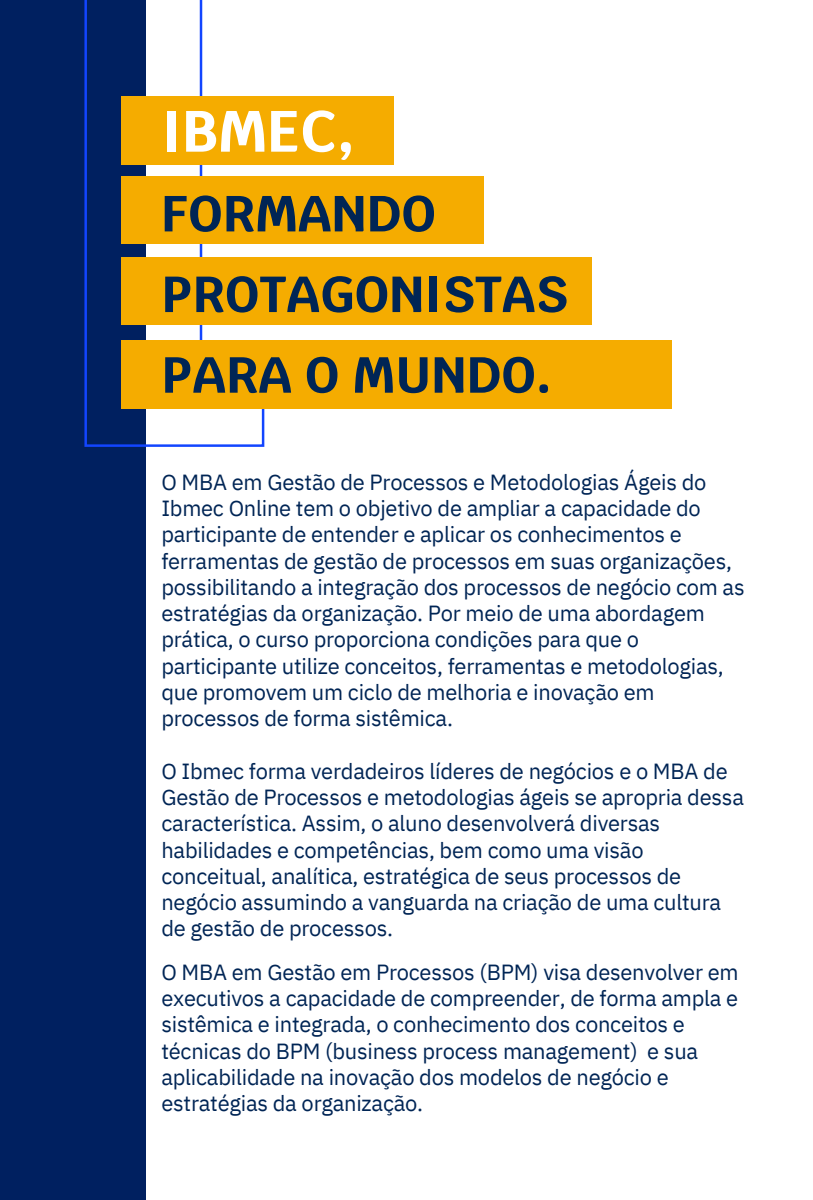
<style>
.page{position:relative;width:813px;height:1200px;background:#fff}
.page>*{position:absolute;margin:0;border:0;box-sizing:border-box;transform-origin:0 0}
.t1{font:700 58.12px "Krub";color:#fff}
.t2{font:700 50.62px/80.6px "Krub";color:#002555}
.t3{font:21.88px/26.2px "IBM Plex Sans";letter-spacing:-.01em;color:#002555}
</style>
<div class="page">
<div style="left:0;top:0;width:146px;height:1200px;background:#002060"></div>
<svg style="left:84px;top:0;width:180px;height:447px"></svg>
<div style="left:122px;top:97px;width:271px;height:67px;background:#f5ac00"></div>
<div style="left:122px;top:176px;width:361px;height:68px;background:#f5ac00"></div>
<div style="left:122px;top:257px;width:469px;height:68px;background:#f5ac00"></div>
<div style="left:122px;top:341px;width:549px;height:67px;background:#f5ac00"></div>
<h1 class="t1" style="left:161px;top:93px;width:195px">IBMEC,</h1>
<h2 class="t2" style="left:161px;top:173px;width:408px">FORMANDO<br>PROTAGONISTAS<br>PARA O MUNDO.</h2>
<p class="t3" style="left:161px;top:469px;width:584px">O MBA em Gestão de Processos e Metodologias Ágeis do Ibmec Online tem o objetivo de ampliar a capacidade do participante de entender e aplicar os conhecimentos e ferramentas de gestão de processos em suas organizações, possibilitando a integração dos processos de negócio com as estratégias da organização. Por meio de uma abordagem prática, o curso proporciona condições para que o participante utilize conceitos, ferramentas e metodologias, que promovem um ciclo de melhoria e inovação em processos de forma sistêmica.</p>
<p class="t3" style="left:161px;top:757px;width:584px">O Ibmec forma verdadeiros líderes de negócios e o MBA de Gestão de Processos e metodologias ágeis se apropria dessa característica. Assim, o aluno desenvolverá diversas habilidades e competências, bem como uma visão conceitual, analítica, estratégica de seus processos de negócio assumindo a vanguarda na criação de uma cultura de gestão de processos.</p>
<p class="t3" style="left:161px;top:958px;width:578px">O MBA em Gestão em Processos (BPM) visa desenvolver em executivos a capacidade de compreender, de forma ampla e sistêmica e integrada, o conhecimento dos conceitos e técnicas do BPM (business process management) e sua aplicabilidade na inovação dos modelos de negócio e estratégias da organização.</p>
</div>
